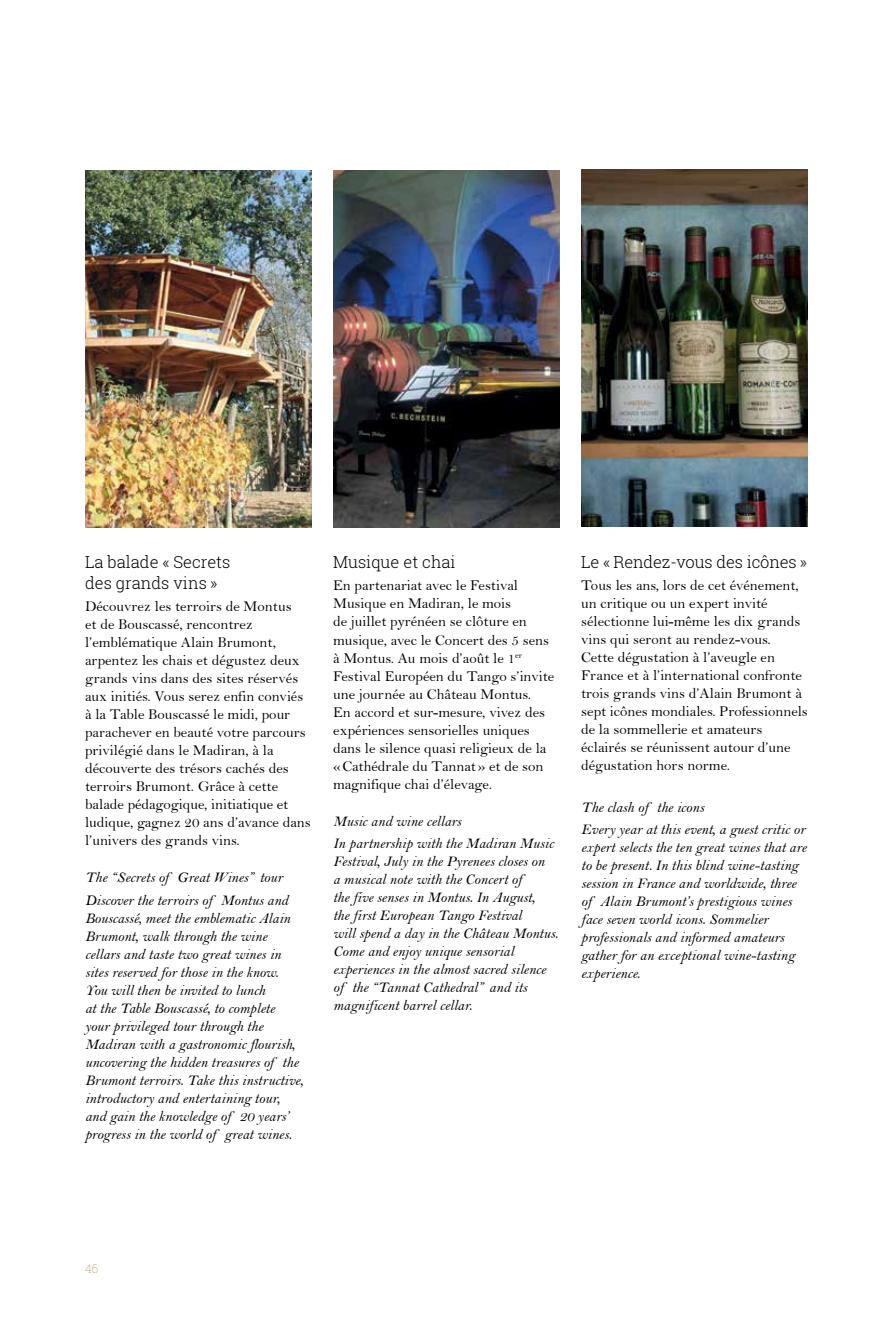
<style>
.page{position:relative;width:893px;height:1319px;background:#fff}
.page>*{position:absolute;margin:0;border:0;box-sizing:border-box;transform-origin:0 0}
.t1{font:300 16.5px/21px "Roboto Slab";color:#000}
.t2{font:15px/18px "Bell MT Italic";color:#000}
.t3{font:15px/18px "Bell";color:#000}
.t4{font:100 12px "Roboto Slab";color:#9d7c37}
</style>
<div class="page">
<img style="left:333px;top:170px;width:227px;height:357px">
<img style="left:581px;top:170px;width:227px;height:357px">
<img style="left:85px;top:170px;width:227px;height:357px">
<p class="t1" style="left:85px;top:550px;width:147px">La balade « Secrets des grands vins »</p>
<p class="t3" style="left:85px;top:597px;width:227px">Découvrez les terroirs de Montus<br>et de Bouscassé, rencontrez l’emblématique Alain Brumont, arpentez les chais et dégustez deux grands vins dans des sites réservés aux initiés. Vous serez enfin conviés à la Table Bouscassé le midi, pour parachever en beauté votre parcours privilégié dans le Madiran, à la découverte des trésors cachés des terroirs Brumont. Grâce à cette balade pédagogique, initiatique et ludique, gagnez 20 ans d’avance dans l’univers des grands vins.</p>
<p class="t2" style="left:85px;top:866px;width:205px;line-height:22.2px">The “Secrets of Great Wines” tour<br>Discover the terroirs of Montus and</p>
<p class="t2" style="left:85px;top:908px;width:220px">Bouscassé, meet the emblematic Alain Brumont, walk through the wine cellars and taste two great wines in sites reserved for those in the know.<br>You will then be invited to lunch<br>at the Table Bouscassé, to complete<br>your privileged tour through the Madiran with a gastronomic flourish, uncovering the hidden treasures of the Brumont terroirs. Take this instructive, introductory and entertaining tour, and gain the knowledge of 20 years’ progress in the world of great wines.</p>
<p class="t1" style="left:333px;top:551px;width:124px">Musique et chai</p>
<p class="t3" style="left:333px;top:576px;width:223px">En partenariat avec le Festival<br>Musique en Madiran, le mois<br>de juillet pyrénéen se clôture en musique, avec le Concert des 5 sens à Montus. Au mois d’août le 1<sup>er<br></sup>Festival Européen du Tango s’invite une journée au Château Montus.<br>En accord et sur-mesure, vivez des expériences sensorielles uniques dans le silence quasi religieux de la «Cathédrale du Tannat» et de son magnifique chai d’élevage.</p>
<p class="t2" style="left:333px;top:809px;width:222px;line-height:22.2px">Music and wine cellars<br>In partnership with the Madiran Music</p>
<p class="t2" style="left:333px;top:852px;width:226px">Festival, July in the Pyrenees closes on<br>a musical note with the Concert of<br>the five senses in Montus. In August,<br>the first European Tango Festival<br>will spend a day in the Château Montus.<br>Come and enjoy unique sensorial experiences in the almost sacred silence of the “Tannat Cathedral” and its magnificent barrel cellar.</p>
<p class="t1" style="left:581px;top:551px;width:228px">Le « Rendez-vous des icônes »</p>
<p class="t3" style="left:581px;top:576px;width:228px">Tous les ans, lors de cet événement, un critique ou un expert invité sélectionne lui-même les dix grands vins qui seront au rendez-vous.<br>Cette dégustation à l’aveugle en France et à l’international confronte trois grands vins d’Alain Brumont à sept icônes mondiales. Professionnels de la sommellerie et amateurs éclairés se réunissent autour d’une dégustation hors norme.</p>
<p class="t2" style="left:581px;top:795px;width:226px;line-height:22.2px">The clash of the icons<br>Every year at this event, a guest critic or</p>
<p class="t2" style="left:581px;top:838px;width:227px">expert selects the ten great wines that are to be present. In this blind wine-tasting session in France and worldwide, three of Alain Brumont’s prestigious wines face seven world icons. Sommelier professionals and informed amateurs gather for an exceptional wine-tasting experience.</p>
<p class="t4" style="left:85px;top:1260px;width:15px">46</p>
</div>
